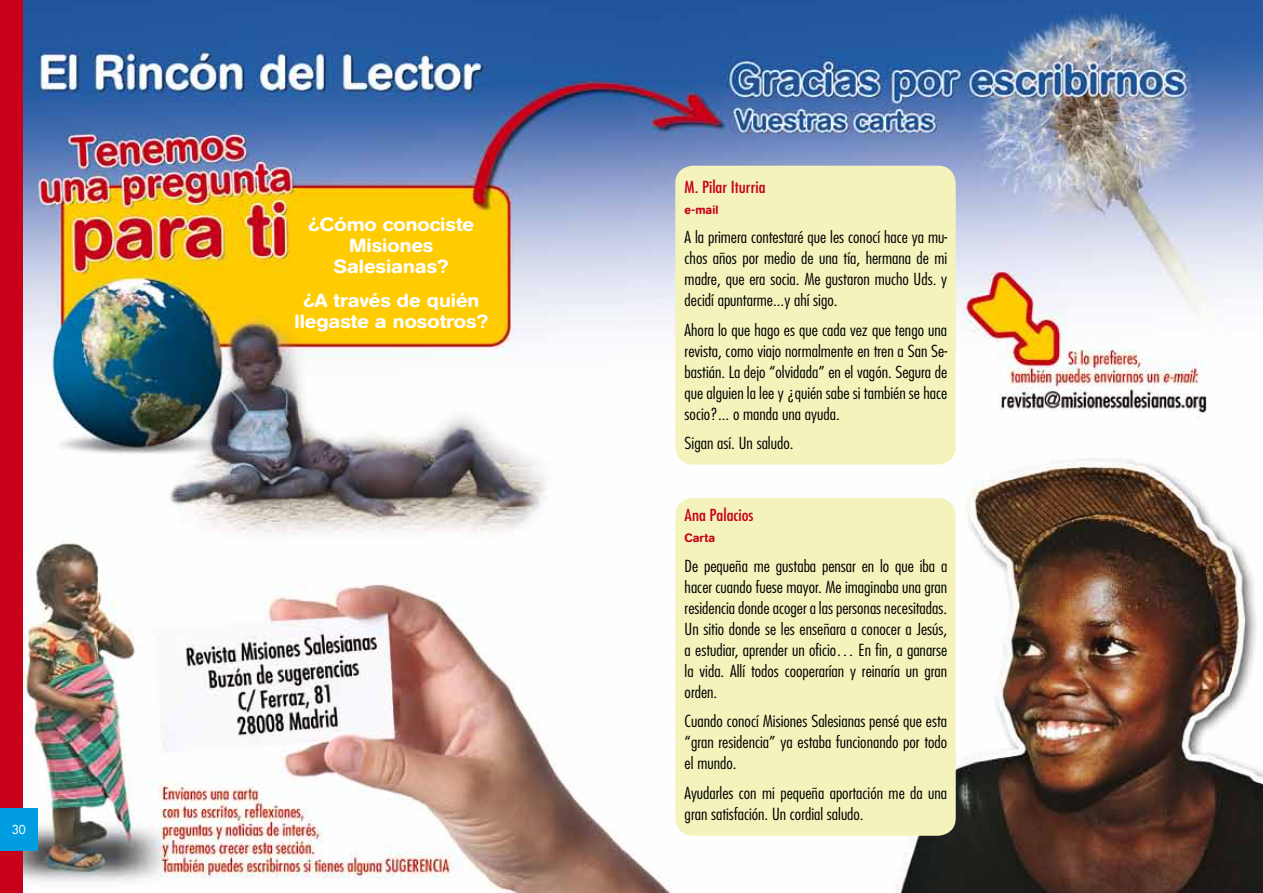
<style>
.page{position:relative;width:1263px;height:893px;background:#fff}
.page>*{position:absolute;margin:0;border:0;box-sizing:border-box;transform-origin:0 0}
.t1{font:500 18.9px/21px "AG Book Rounded";color:#fff;text-align:center;scale:1.11 1}
.t2{font:300 condensed 16.2px/21px "Futura";color:#000;text-align:justify;scale:1.11 1}
.t3{font:condensed 16.2px "Futura";color:#c90019;scale:1.11 1}
.t4{font:500 12px "AG Book Rounded";color:#c90019}
.t5{font:12px "Futura";color:#fff}
</style>
<div class="page">
<img style="left:23px;top:0;width:1240px;height:893px">
<div style="left:0;top:0;width:23px;height:893px;background:#c90019"></div>
<div style="left:0;top:808px;width:37px;height:42px;background:#009ee0"></div>
<div style="left:675px;top:498px;width:281px;height:338px;background:#f4f3bc;border-radius:18px"></div>
<div style="left:675px;top:166px;width:281px;height:299px;background:#f4f3bc;border-radius:18px"></div>
<p class="t5" style="left:12px;top:822px;width:15px">30</p>
<p class="t1" style="left:309px;top:214px;width:150px">¿Cómo conociste<br>Misiones<br>Salesianas?</p>
<p class="t1" style="left:294px;top:290px;width:176px">¿A través de quién llegaste a nosotros?</p>
<p class="t3" style="left:685px;top:177px;width:75px">M. Pilar Iturria</p>
<p class="t4" style="left:685px;top:202px;width:35px">e-mail</p>
<p class="t2" style="left:685px;top:227px;width:238px">A la primera contestaré que les conocí hace ya mu&shy;chos años por medio de una tía, hermana de mi madre, que era socia. Me gustaron mucho Uds. y decidí apuntarme...y ahí sigo.</p>
<p class="t2" style="left:685px;top:319px;width:238px">Ahora lo que hago es que cada vez que tengo una revista, como viajo normalmente en tren a San Se&shy;bastián. La dejo “olvidada” en el vagón. Segura de que alguien la lee y ¿quién sabe si también se hace socio?... o manda una ayuda.</p>
<p class="t2" style="left:685px;top:433px;width:100px">Sigan así. Un saludo.</p>
<p class="t3" style="left:685px;top:505px;width:64px">Ana Palacios</p>
<p class="t4" style="left:685px;top:531px;width:32px">Carta</p>
<p class="t2" style="left:685px;top:555px;width:238px">De pequeña me gustaba pensar en lo que iba a hacer cuando fuese mayor. Me imaginaba una gran residencia donde acoger a las personas necesitadas.<br>Un sitio donde se les enseñara a conocer a Jesús, a estudiar, aprender un oficio… En fin, a ganarse la vida. Allí todos cooperarían y reinaría un gran orden.</p>
<p class="t2" style="left:685px;top:710px;width:238px">Cuando conocí Misiones Salesianas pensé que esta “gran residencia” ya estaba funcionando por todo el mundo.</p>
<p class="t2" style="left:685px;top:782px;width:238px">Ayudarles con mi pequeña aportación me da una gran satisfación. Un cordial saludo.</p>
</div>
